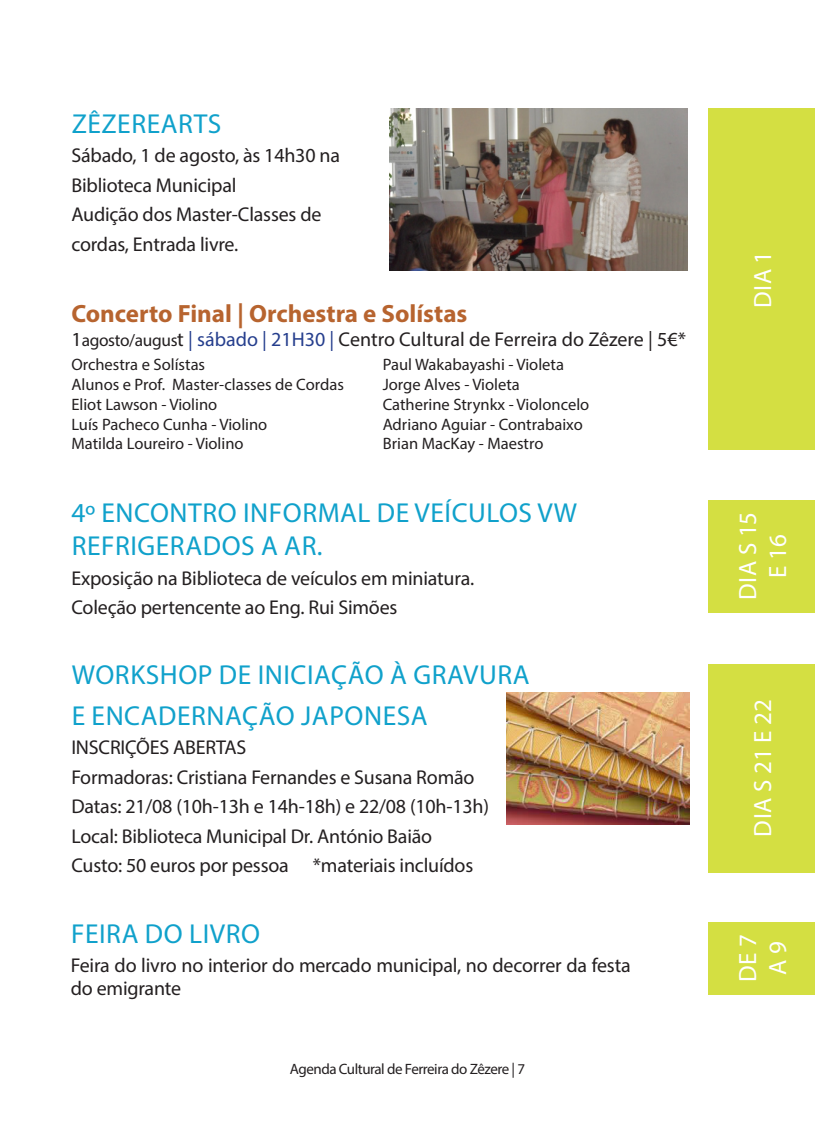
<style>
.page{position:relative;width:815px;height:1134px;background:#fff}
.page>*{position:absolute;margin:0;border:0;box-sizing:border-box;transform-origin:0 0}
.t1{font:27.5px "Myriad Pro";letter-spacing:.02em;color:#10a1cb}
.t2{font:700 25px "Myriad Pro";color:#b7642f}
.t3{font:25px/30px "Myriad Pro";color:#fff;text-align:center}
.t4{font:20px/29.5px "Myriad Pro";letter-spacing:-.01em;color:#231f20}
.t5{font:16.5px/19.8px "Myriad Pro";color:#231f20}
.t6{font:15px "Myriad Pro";letter-spacing:-.03em;color:#231f20}
.s1{font-size:17.25px}
.s2{color:#253e8d}
</style>
<div class="page">
<div style="left:709px;top:500px;width:106px;height:112px;background:#d4df42"></div>
<img style="left:507px;top:692px;width:182px;height:132px">
<div style="left:709px;top:664px;width:106px;height:208px;background:#d4df42"></div>
<div style="left:709px;top:922px;width:106px;height:73px;background:#d4df42"></div>
<div style="left:709px;top:109px;width:106px;height:341px;background:#d4df42"></div>
<img style="left:390px;top:109px;width:297px;height:161px">
<h1 class="t1" style="left:72px;top:106px;width:32px">Zêzereart</h1>
<h1 class="t1" style="left:208px;top:106px;width:15px">s</h1>
<p class="t4" style="left:71px;top:140px;width:270px">Sábado, 1 de agosto, às 14h30 na<br>Biblioteca Municipal<br>Audição dos Master-Classes de cordas, Entrada livre.</p>
<p class="t2" style="left:71px;top:297px;width:397px">Concerto Final | Orchestra e Solístas</p>
<p class="t4" style="left:71px;top:324px;width:616px">1<span class="s1">agosto/augus</span>t <span class="s2">| sábado | 21H30 |</span> Centro Cultural de Ferreira do Zêzere | 5€*</p>
<p class="t5" style="left:71px;top:354px;width:274px">Orchestra e Solístas<br>Alunos e Prof. Master-classes de Cordas<br>Eliot Lawson - Violino<br>Luís Pacheco Cunha - Violino<br>Matilda Loureiro - Violino</p>
<p class="t5" style="left:383px;top:354px;width:208px">Paul Wakabayashi - Violeta<br>Jorge Alves - Violeta<br>Catherine Strynkx - Violoncelo<br>Adriano Aguiar - Contrabaixo<br>Brian MacKay - Maestro</p>
<h1 class="t1" style="left:71px;top:496px;width:62px">4º Encontro</h1>
<h1 class="t1" style="left:243px;top:496px;width:25px">Informal</h1>
<h1 class="t1" style="left:377px;top:496px;width:54px">de veículo</h1>
<h1 class="t1" style="left:518px;top:496px;width:59px">s VW</h1>
<h1 class="t1" style="left:72px;top:529px;width:17px">refrigerado</h1>
<h1 class="t1" style="left:241px;top:529px;width:83px">s aar.</h1>
<p class="t4" style="left:71px;top:563px;width:404px">Exposição na Biblioteca de veículos em miniatura.<br>Coleção pertencente ao Eng. Rui Simões</p>
<h1 class="t1" style="left:72px;top:658px;width:20px">Work</h1>
<h1 class="t1" style="left:146px;top:658px;width:127px">shop de iniciação</h1>
<h1 class="t1" style="left:390px;top:658px;width:41px">à gravura</h1>
<h1 class="t1" style="left:72px;top:698px;width:38px">e encadernação</h1>
<h1 class="t1" style="left:301px;top:698px;width:17px">japone</h1>
<h1 class="t1" style="left:397px;top:698px;width:29px">sa</h1>
<p class="t4" style="left:71px;top:732px;width:419px">INSCRIÇÕES ABERTAS<br>Formadoras: Cristiana Fernandes e Susana Romão Datas: 21/08 (10h-13h e 14h-18h) e 22/08 (10h-13h)<br>Local: Biblioteca Municipal Dr. António Baião<br>Custo: 50 euros por pessoa *materiais incluídos</p>
<h1 class="t1" style="left:71px;top:916px;width:28px">Feira</h1>
<h1 class="t1" style="left:145px;top:916px;width:73px">do Livro</h1>
<p class="t4" style="left:71px;top:954px;width:561px;line-height:22.5px">Feira do livro no interior do mercado municipal, no decorrer da festa do emigrante</p>
<p class="t6" style="left:290px;top:1060px;width:237px">Agenda Cultural de Ferreira do Zêzere | 7</p>
<p class="t3" style="left:747px;top:308px;width:59px;rotate:-90deg">dia 1</p>
<p class="t3" style="left:732px;top:600px;width:90px;rotate:-90deg">dia s 15 e 16</p>
<p class="t3" style="left:747px;top:836px;width:139px;rotate:-90deg">dia s 21 e 22</p>
<p class="t3" style="left:732px;top:982px;width:49px;text-align:left;rotate:-90deg">de 7 a 9</p>
</div>
